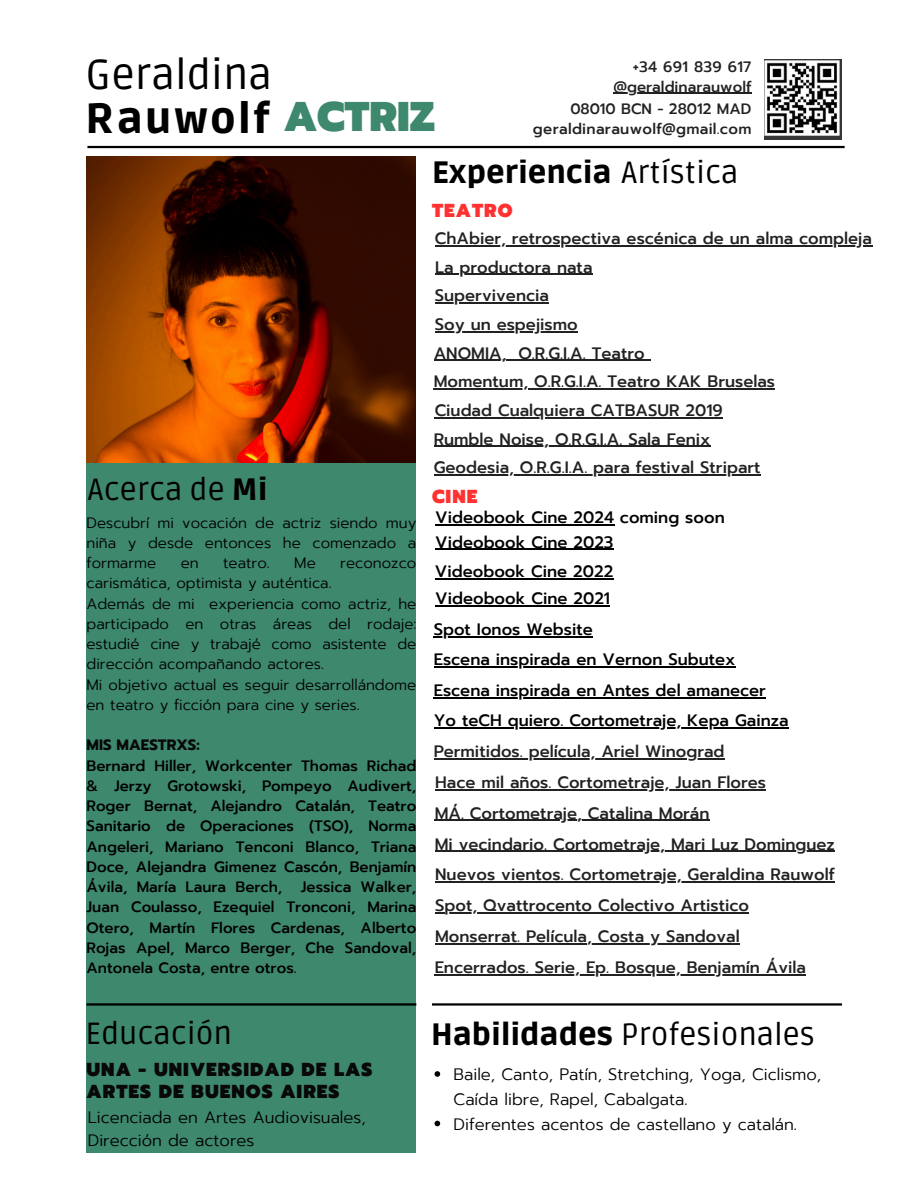
<style>
.page{position:relative;width:918px;height:1188px;background:#fff}
.page>*{position:absolute;margin:0;border:0;box-sizing:border-box;transform-origin:0 0}
.t1{font:900 42px "Ruda";letter-spacing:.055em;color:#000}
.t2{font:42px "Ruda";color:#000}
.t3{font:30.75px "Ruda";color:#000}
.t4{font:900 30.75px "Ruda";color:#000}
.t5{font:900 18.75px/21.3px "Prompt";letter-spacing:.055em;color:#080808}
.t6{font:900 18.75px "Prompt";letter-spacing:.055em;color:#ff3131}
.t7{font:500 16.5px/28.7px "Prompt";color:#222}
.t8{font:500 16.5px "Prompt";color:#000}
.t9{font:300 16.5px/24.8px "Prompt";color:#000}
.t10{font:500 15px/20.2px "Prompt";color:#000;text-align:justify}
.t11{font:300 15px/20.2px "Prompt";color:#000;text-align:justify}
.t12{font:500 15px "Prompt";letter-spacing:.02em;color:#222}
.t13{font:500 15px "Prompt";color:#222}
.t14{font:700 15px "Prompt";color:#080808}
.s1{font-family:"Prompt";font-size:41.4px;color:#3e886e}
.s2{font-weight:400}
.s3{font-weight:900}
</style>
<div class="page">
<img style="left:87px;top:157px;width:328px;height:306px">
<hr style="left:432px;top:1003px;width:410px;height:3px;background:#000">
<svg style="left:435px;top:1071px;width:5px;height:6px"></svg>
<svg style="left:435px;top:1121px;width:5px;height:5px"></svg>
<hr style="left:87px;top:146px;width:758px;height:2px;background:#000">
<img style="left:764px;top:60px;width:78px;height:80px">
<hr style="left:613px;top:93px;width:139px;height:1px;background:#222">
<div style="left:87px;top:463px;width:329px;height:690px;background:#3e886e"></div>
<hr style="left:87px;top:1003px;width:329px;height:3px;background:#000">
<hr style="left:445px;top:913px;width:61px;height:1px;background:#222">
<hr style="left:506px;top:913px;width:243px;height:1px;background:#222">
<hr style="left:435px;top:820px;width:142px;height:1px;background:#222">
<hr style="left:577px;top:820px;width:133px;height:1px;background:#222">
<svg style="left:435px;top:851px;width:13px;height:1px"></svg>
<hr style="left:448px;top:851px;width:387px;height:1px;background:#222">
<hr style="left:435px;top:943px;width:152px;height:2px;background:#222">
<hr style="left:587px;top:943px;width:153px;height:2px;background:#222">
<hr style="left:435px;top:882px;width:400px;height:1px;background:#222">
<hr style="left:435px;top:789px;width:331px;height:1px;background:#222">
<hr style="left:435px;top:974px;width:371px;height:1px;background:#222">
<hr style="left:434px;top:758px;width:291px;height:1px;background:#222">
<svg style="left:435px;top:606px;width:13px;height:1px"></svg>
<hr style="left:448px;top:606px;width:162px;height:1px;background:#000">
<hr style="left:434px;top:667px;width:302px;height:1px;background:#000">
<hr style="left:434px;top:697px;width:332px;height:1px;background:#000">
<hr style="left:434px;top:727px;width:126px;height:2px;background:#000">
<hr style="left:560px;top:727px;width:229px;height:2px;background:#000">
<svg style="left:435px;top:578px;width:12px;height:1px"></svg>
<hr style="left:447px;top:578px;width:157px;height:1px;background:#000">
<hr style="left:434px;top:636px;width:159px;height:1px;background:#000">
<hr style="left:444px;top:331px;width:134px;height:1px;background:#222">
<hr style="left:434px;top:388px;width:341px;height:2px;background:#222">
<hr style="left:434px;top:360px;width:73px;height:1px;background:#222">
<hr style="left:518px;top:360px;width:133px;height:1px;background:#222">
<svg style="left:435px;top:274px;width:19px;height:1px"></svg>
<hr style="left:454px;top:274px;width:139px;height:1px;background:#222">
<hr style="left:444px;top:302px;width:105px;height:1px;background:#222">
<hr style="left:435px;top:417px;width:150px;height:1px;background:#222">
<hr style="left:585px;top:417px;width:138px;height:1px;background:#222">
<hr style="left:435px;top:245px;width:437px;height:1px;background:#222">
<hr style="left:434px;top:446px;width:277px;height:1px;background:#222">
<hr style="left:434px;top:474px;width:327px;height:2px;background:#222">
<hr style="left:435px;top:549px;width:179px;height:1px;background:#000">
<hr style="left:435px;top:524px;width:169px;height:1px;background:#000">
<h2 class="t2" style="left:85px;top:50px;width:188px">Geraldina</h2>
<p class="t1" style="left:85px;top:94px;width:351px">Rauwolf <span class="s1">ACTRIZ</span></p>
<h5 class="t12" style="left:633px;top:56px;width:120px">+34 691 839 617</h5>
<p class="t13" style="left:613px;top:75px;width:140px">@geraldinarauwolf</p>
<p class="t13" style="left:570px;top:97px;width:183px">08010 BCN - 28012 MAD</p>
<h4 class="t12" style="left:533px;top:117px;width:220px">geraldinarauwolf@gmail.com</h4>
<p class="t4" style="left:432px;top:155px;width:308px">Experiencia <span class="s2">Artística</span></p>
<p class="t6" style="left:432px;top:197px;width:82px">TEATRO</p>
<p class="t7" style="left:435px;top:224px;width:439px">ChAbier, retrospectiva escénica de un alma compleja</p>
<h4 class="t7" style="left:435px;top:253px;width:159px">La productora nata</h4>
<p class="t7" style="left:435px;top:281px;width:116px">Supervivencia</p>
<p class="t7" style="left:435px;top:310px;width:144px">Soy un espejismo</p>
<p class="t7" style="left:434px;top:339px;width:212px">ANOMIA, O.R.G.I.A. Teatro</p>
<p class="t7" style="left:434px;top:368px;width:343px">Momentum, O.R.G.I.A. Teatro KAK Bruselas</p>
<p class="t3" style="left:88px;top:471px;width:181px">Acerca de <span class="s3">Mi</span></p>
<p class="t11" style="left:87px;top:513px;width:331px">Descubrí mi vocación de actriz siendo muy niña y desde entonces he comenzado a formarme</p>
<p class="t11" style="left:181px;top:553px;width:19px">en</p>
<p class="t11" style="left:223px;top:553px;width:48px">teatro.</p>
<p class="t11" style="left:294px;top:553px;width:23px">Me</p>
<p class="t11" style="left:340px;top:553px;width:78px">reconozco</p>
<p class="t11" style="left:87px;top:573px;width:247px">carismática, optimista y auténtica.</p>
<h5 class="t11" style="left:87px;top:594px;width:331px">Además de mi experiencia como actriz, he participado en otras áreas del rodaje: estudié cine y trabajé como asistente de dirección acompañando actores.</h5>
<h4 class="t11" style="left:87px;top:675px;width:331px">Mi objetivo actual es seguir desarrollándome en teatro y ficción para cine y series.</h4>
<h5 class="t14" style="left:87px;top:734px;width:115px">MIS MAESTRXS:</h5>
<h6 class="t10" style="left:87px;top:756px;width:331px">Bernard Hiller, Workcenter Thomas Richad &amp; Jerzy Grotowski, Pompeyo Audivert, Roger Bernat, Alejandro Catalán, Teatro Sanitario de Operaciones (TSO), Norma Angeleri, Mariano Tenconi Blanco, Triana Doce, Alejandra Gimenez Cascón, Benjamín Ávila, María Laura Berch, Jessica Walker, Juan Coulasso, Ezequiel Tronconi, Marina Otero, Martín Flores Cardenas, Alberto Rojas Apel, Marco Berger, Che Sandoval, Antonela Costa, entre otros.</h6>
<p class="t7" style="left:435px;top:396px;width:290px">Ciudad Cualquiera CATBASUR 2019</p>
<p class="t7" style="left:434px;top:425px;width:328px">Rumble Noise, O.R.G.I.A. Sala Fenix<br>Geodesia, O.R.G.I.A. para festival Stripart</p>
<p class="t6" style="left:432px;top:482px;width:47px">CINE</p>
<p class="t8" style="left:435px;top:505px;width:291px">Videobook Cine 2024 coming soon</p>
<p class="t8" style="left:435px;top:530px;width:180px">Videobook Cine 2023</p>
<p class="t8" style="left:435px;top:559px;width:180px">Videobook Cine 2022</p>
<p class="t8" style="left:435px;top:587px;width:176px">Videobook Cine 2021</p>
<p class="t8" style="left:434px;top:617px;width:161px">Spot Ionos Website</p>
<p class="t8" style="left:434px;top:647px;width:303px">Escena inspirada en Vernon Subutex</p>
<p class="t8" style="left:434px;top:678px;width:334px">Escena inspirada en Antes del amanecer</p>
<p class="t8" style="left:434px;top:708px;width:356px">Yo teCH quiero. Cortometraje, Kepa Gainza</p>
<p class="t7" style="left:434px;top:737px;width:292px">Permitidos. película, Ariel Winograd</p>
<p class="t7" style="left:435px;top:768px;width:332px">Hace mil años. Cortometraje, Juan Flores</p>
<p class="t7" style="left:435px;top:799px;width:276px">MÁ. Cortometraje, Catalina Morán</p>
<p class="t7" style="left:435px;top:830px;width:402px">Mi vecindario. Cortometraje, Mari Luz Dominguez</p>
<p class="t7" style="left:435px;top:861px;width:401px">Nuevos vientos. Cortometraje, Geraldina Rauwolf</p>
<p class="t7" style="left:435px;top:892px;width:315px">Spot, Qvattrocento Colectivo Artistico</p>
<h6 class="t7" style="left:435px;top:922px;width:306px">Monserrat. Película, Costa y Sandoval</h6>
<p class="t7" style="left:435px;top:953px;width:373px">Encerrados. Serie, Ep. Bosque, Benjamín Ávila</p>
<p class="t3" style="left:85px;top:1016px;width:148px">Educación</p>
<p class="t5" style="left:87px;top:1059px;width:287px">UNA - UNIVERSIDAD DE LAS<br>ARTES DE BUENOS AIRES</p>
<p class="t9" style="left:88px;top:1106px;width:279px;line-height:22.5px">Licenciada en Artes Audiovisuales,<br>Dirección de actores</p>
<h2 class="t3" style="left:431px;top:1017px;width:385px"><span class="s3">Habilidades</span> Profesionales</h2>
<p class="t9" style="left:454px;top:1062px;width:369px">Baile, Canto, Patín, Stretching, Yoga, Ciclismo,<br>Caída libre, Rapel, Cabalgata.</p>
<p class="t9" style="left:454px;top:1112px;width:345px">Diferentes acentos de castellano y catalán.</p>
</div>
